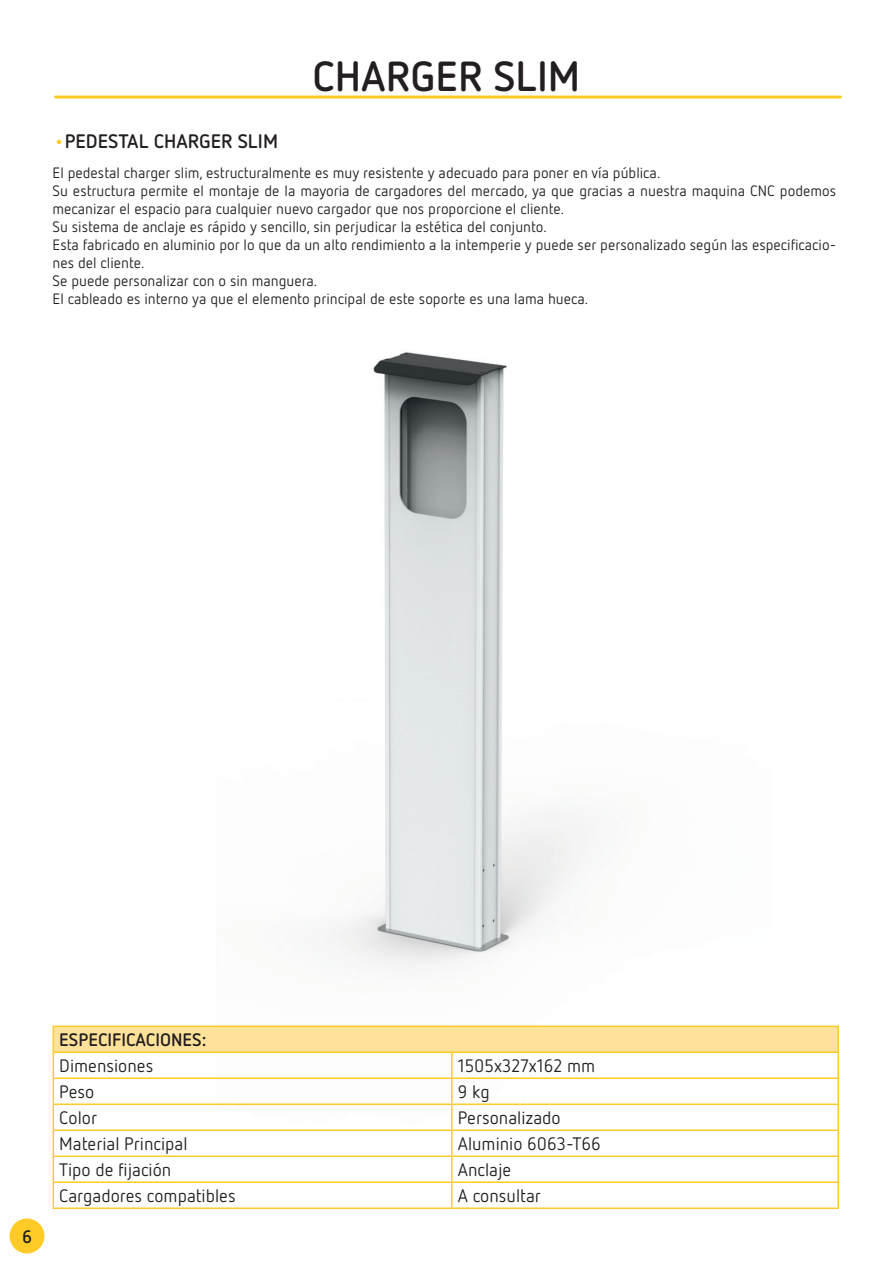
<style>
.page{position:relative;width:893px;height:1263px;background:#fff}
.page>*{position:absolute;margin:0;border:0;box-sizing:border-box;transform-origin:0 0}
.ESTILO_1{font:700 42px "Netto Pro";color:#231f20}
.ESTILO_1-2{font:700 19.5px "Netto Pro";color:#231f20}
.ESTILO_1-3{font:18px "Netto Pro";color:#231f20}
.ESTILO_1-4{font:700 18px "Netto Pro";color:#231f20}
.ESTILO_1-5{font:15px/18px "Netto Pro";color:#231f20}
.s1{color:#fecb26}
</style>
<div class="page">
<div style="left:10px;top:1218px;width:34px;height:35px;background:#fecb26;border-radius:50%"></div>
<hr style="left:56px;top:96px;width:784px;height:3px;background:#fecb26">
<img style="left:217px;top:352px;width:504px;height:728px">
<div style="left:53px;top:1026px;width:785px;height:26px;background:#ffe299"></div>
<hr style="left:53px;top:1025px;width:399px;height:2px;background:#fecb26">
<hr style="left:452px;top:1025px;width:387px;height:2px;background:#fecb26">
<hr style="left:837px;top:1027px;width:2px;height:24px;background:#fecb26">
<hr style="left:53px;top:1155px;width:399px;height:2px;background:#fecb26">
<hr style="left:53px;top:1181px;width:399px;height:2px;background:#fecb26">
<hr style="left:53px;top:1207px;width:399px;height:2px;background:#fecb26">
<hr style="left:53px;top:1051px;width:399px;height:2px;background:#fecb26">
<hr style="left:53px;top:1077px;width:399px;height:2px;background:#fecb26">
<hr style="left:452px;top:1077px;width:387px;height:2px;background:#fecb26">
<hr style="left:53px;top:1103px;width:399px;height:2px;background:#fecb26">
<svg style="left:53px;top:1027px;width:1px;height:180px"></svg>
<hr style="left:452px;top:1103px;width:387px;height:2px;background:#fecb26">
<hr style="left:53px;top:1129px;width:399px;height:2px;background:#fecb26">
<hr style="left:452px;top:1129px;width:387px;height:2px;background:#fecb26">
<hr style="left:452px;top:1051px;width:387px;height:2px;background:#fecb26">
<hr style="left:451px;top:1053px;width:2px;height:24px;background:#fecb26">
<hr style="left:837px;top:1053px;width:2px;height:24px;background:#fecb26">
<hr style="left:451px;top:1079px;width:2px;height:24px;background:#fecb26">
<hr style="left:837px;top:1079px;width:2px;height:24px;background:#fecb26">
<hr style="left:451px;top:1105px;width:2px;height:24px;background:#fecb26">
<hr style="left:837px;top:1105px;width:2px;height:24px;background:#fecb26">
<hr style="left:451px;top:1131px;width:2px;height:24px;background:#fecb26">
<hr style="left:837px;top:1131px;width:2px;height:24px;background:#fecb26">
<hr style="left:452px;top:1155px;width:387px;height:2px;background:#fecb26">
<hr style="left:451px;top:1157px;width:2px;height:24px;background:#fecb26">
<hr style="left:837px;top:1157px;width:2px;height:24px;background:#fecb26">
<hr style="left:452px;top:1181px;width:387px;height:2px;background:#fecb26">
<hr style="left:451px;top:1183px;width:2px;height:24px;background:#fecb26">
<hr style="left:837px;top:1183px;width:2px;height:24px;background:#fecb26">
<hr style="left:452px;top:1207px;width:387px;height:2px;background:#fecb26">
<p class="ESTILO_1" style="left:312px;top:49px;width:269px">CHARGER SLIM</p>
<p class="ESTILO_1-2" style="left:54px;top:128px;width:226px"><span class="s1">•</span>PEDESTAL CHARGER SLIM</p>
<p class="ESTILO_1-5" style="left:53px;top:163px;width:609px">El pedestal charger slim, estructuralmente es muy resistente y adecuado para poner en vía pública.</p>
<p class="ESTILO_1-5" style="left:53px;top:181px;width:785px">Su estructura permite el montaje de la mayoria de cargadores del mercado, ya que gracias a nuestra maquina CNC podemos mecanizar el espacio para cualquier nuevo cargador que nos proporcione el cliente.</p>
<p class="ESTILO_1-5" style="left:53px;top:217px;width:496px">Su sistema de anclaje es rápido y sencillo, sin perjudicar la estética del conjunto.</p>
<p class="ESTILO_1-5" style="left:53px;top:235px;width:785px">Esta fabricado en aluminio por lo que da un alto rendimiento a la intemperie y puede ser personalizado según las especificacio&shy;nes del cliente.</p>
<p class="ESTILO_1-5" style="left:53px;top:271px;width:266px">Se puede personalizar con o sin manguera.</p>
<p class="ESTILO_1-5" style="left:53px;top:289px;width:537px">El cableado es interno ya que el elemento principal de este soporte es una lama hueca.</p>
<p class="ESTILO_1-4" style="left:22px;top:1224px;width:11px">6</p>
<p class="ESTILO_1-4" style="left:59px;top:1028px;width:149px">ESPECIFICACIONES:</p>
<p class="ESTILO_1-3" style="left:59px;top:1054px;width:96px">Dimensiones</p>
<p class="ESTILO_1-3" style="left:458px;top:1054px;width:139px">1505x327x162 mm</p>
<p class="ESTILO_1-3" style="left:59px;top:1080px;width:37px">Peso</p>
<p class="ESTILO_1-3" style="left:458px;top:1080px;width:34px">9 kg</p>
<p class="ESTILO_1-3" style="left:59px;top:1106px;width:39px">Color</p>
<p class="ESTILO_1-3" style="left:458px;top:1106px;width:104px">Personalizado</p>
<p class="ESTILO_1-3" style="left:59px;top:1132px;width:130px">Material Principal</p>
<p class="ESTILO_1-3" style="left:458px;top:1132px;width:144px">Aluminio 6063-T66</p>
<p class="ESTILO_1-3" style="left:59px;top:1158px;width:114px">Tipo de fijación</p>
<p class="ESTILO_1-3" style="left:458px;top:1158px;width:55px">Anclaje</p>
<p class="ESTILO_1-3" style="left:59px;top:1184px;width:178px">Cargadores compatibles</p>
<p class="ESTILO_1-3" style="left:458px;top:1184px;width:85px">A consultar</p>
</div>
